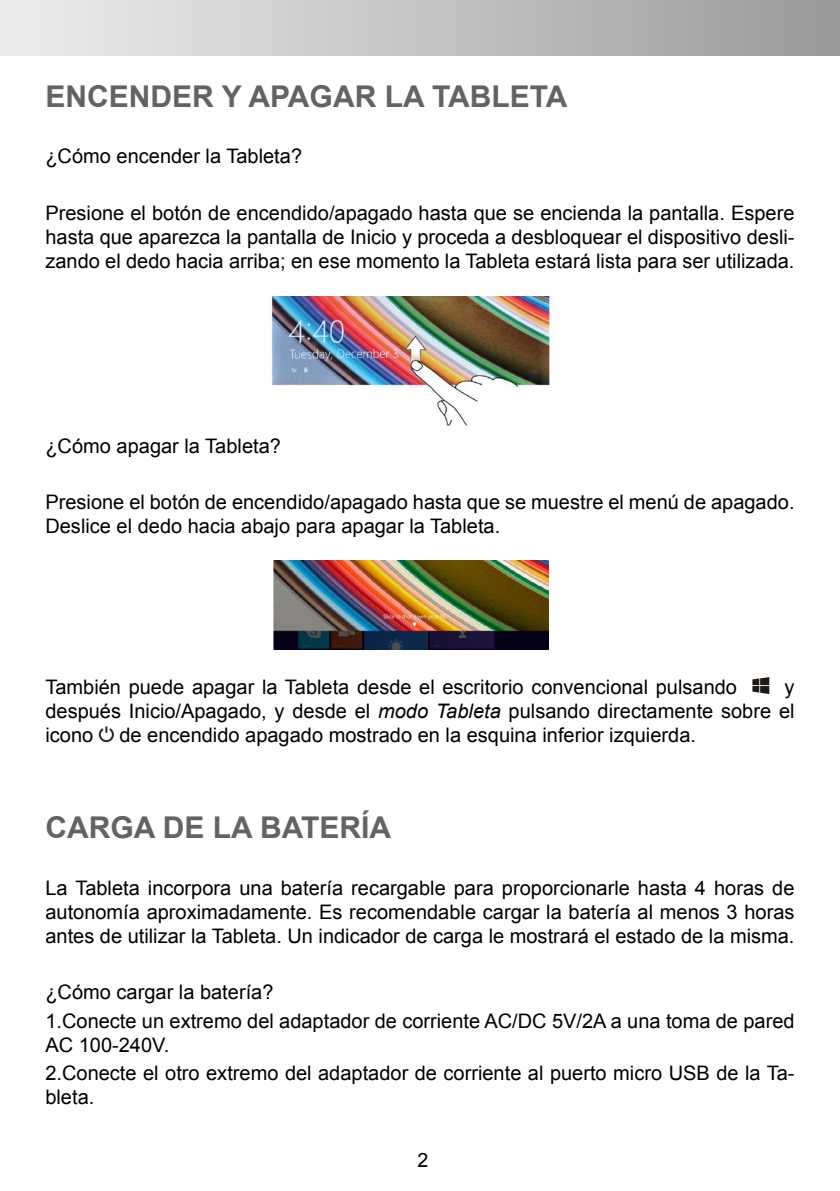
<style>
.page{position:relative;width:840px;height:1191px;background:#fff}
.page>*{position:absolute;margin:0;border:0;box-sizing:border-box;transform-origin:0 0}
.t1{font:700 30px "Arial";color:#646363}
.t2{font:20px/24px "Arial";color:#000;text-align:justify}
.t3{font:19.6px "Arial";color:#000}
.s1{font-style:italic}
</style>
<div class="page">
<div style="left:0;top:0;width:839px;height:55px;background:linear-gradient(to right,#eee,#9a9a99)"></div>
<svg style="left:752px;top:677px;width:16px;height:17px"></svg>
<svg style="left:98px;top:726px;width:16px;height:17px"></svg>
<img style="left:269px;top:296px;width:282px;height:129px">
<img style="left:273px;top:560px;width:275px;height:90px">
<h1 class="t1" style="left:45px;top:76px;width:523px">ENCENDER Y APAGAR LA TABLETA</h1>
<p class="t2" style="left:45px;top:145px;width:258px">¿Cómo encender la Tableta?</p>
<p class="t2" style="left:45px;top:201px;width:750px">Presione el botón de encendido/apagado hasta que se encienda la pantalla. Espere hasta que aparezca la pantalla de Inicio y proceda a desbloquear el dispositivo desli&shy;zando el dedo hacia arriba; en ese momento la Tableta estará lista para ser utilizada.</p>
<p class="t2" style="left:45px;top:434px;width:237px">¿Cómo apagar la Tableta?</p>
<p class="t2" style="left:45px;top:490px;width:750px">Presione el botón de encendido/apagado hasta que se muestre el menú de apagado.<br>Deslice el dedo hacia abajo para apagar la Tableta.</p>
<p class="t2" style="left:45px;top:675px;width:692px">También puede apagar la Tableta desde el escritorio convencional pulsando</p>
<p class="t2" style="left:45px;top:675px;width:750px;text-indent:738px">y después Inicio/Apagado, y desde el <span class="s1">modo Tableta</span> pulsando directamente sobre el icono</p>
<p class="t2" style="left:119px;top:723px;width:577px">de encendido apagado mostrado en la esquina inferior izquierda.</p>
<h1 class="t1" style="left:45px;top:807px;width:347px">CARGA DE LA BATERÍA</h1>
<p class="t2" style="left:45px;top:876px;width:750px">La Tableta incorpora una batería recargable para proporcionarle hasta 4 horas de autonomía aproximadamente. Es recomendable cargar la batería al menos 3 horas antes de utilizar la Tableta. Un indicador de carga le mostrará el estado de la misma.</p>
<p class="t2" style="left:45px;top:978px;width:750px;line-height:28.2px">¿Cómo cargar la batería?<br>1.Conecte un extremo del adaptador de corriente AC/DC 5V/2A a una toma de pared</p>
<p class="t2" style="left:45px;top:1030px;width:750px;line-height:28.2px">AC 100-240V.<br>2.Conecte el otro extremo del adaptador de corriente al puerto micro USB de la Ta-</p>
<p class="t2" style="left:45px;top:1085px;width:50px">bleta.</p>
<p class="t3" style="left:417px;top:1147px;width:12px">2</p>
</div>
